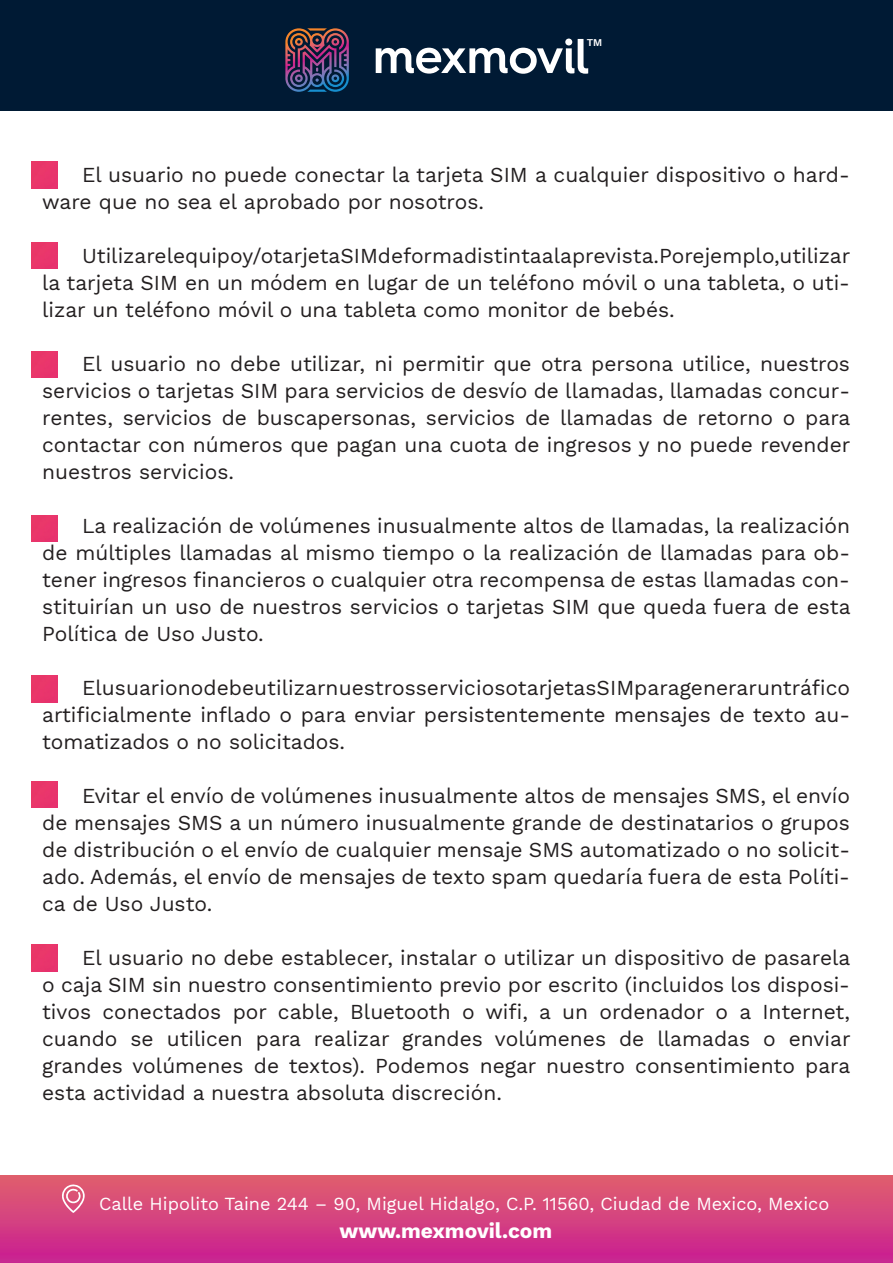
<style>
.page{position:relative;width:893px;height:1263px;background:#fff}
.page>*{position:absolute;margin:0;border:0;box-sizing:border-box;transform-origin:0 0}
.t1{font:21px/27px "Work Sans";color:#231f20;text-align:justify}
.t2{font:700 21px "Work Sans";color:#fff}
.t3{font:18.15px "Work Sans";color:#fff}
.t4{font:600 10.2px "Work Sans";color:#fff}
</style>
<div class="page">
<div style="left:0;top:0;width:893px;height:111px;background:#001a34"></div>
<svg style="left:376px;top:39px;width:212px;height:35px"></svg>
<img style="left:285px;top:28px;width:64px;height:64px">
<div style="left:0;top:1175px;width:893px;height:88px;background:linear-gradient(to bottom,#e0616d,#c92092)"></div>
<svg style="left:62px;top:1184px;width:23px;height:29px"></svg>
<img style="left:32px;top:162px;width:26px;height:26px">
<img style="left:32px;top:243px;width:26px;height:26px">
<img style="left:32px;top:351px;width:26px;height:26px">
<img style="left:32px;top:515px;width:26px;height:26px">
<img style="left:32px;top:676px;width:26px;height:26px">
<img style="left:32px;top:782px;width:26px;height:26px">
<img style="left:32px;top:945px;width:26px;height:26px">
<p class="t4" style="left:587px;top:34px;width:17px">TM</p>
<p class="t1" style="left:42px;top:161px;width:809px">▪ El usuario no puede conectar la tarjeta SIM a cualquier dispositivo o hard&shy;ware que no sea el aprobado por nosotros.</p>
<p class="t1" style="left:42px;top:242px;width:810px">▪ Utilizarelequipoy/otarjetaSIMdeformadistintaalaprevista.Porejemplo,utilizar la tarjeta SIM en un módem en lugar de un teléfono móvil o una tableta, o uti&shy;lizar un teléfono móvil o una tableta como monitor de bebés.</p>
<p class="t1" style="left:42px;top:350px;width:810px">▪ El usuario no debe utilizar, ni permitir que otra persona utilice, nuestros servicios o tarjetas SIM para servicios de desvío de llamadas, llamadas concur&shy;rentes, servicios de buscapersonas, servicios de llamadas de retorno o para contactar con números que pagan una cuota de ingresos y no puede revender nuestros servicios.</p>
<p class="t1" style="left:42px;top:512px;width:810px">▪ La realización de volúmenes inusualmente altos de llamadas, la realización de múltiples llamadas al mismo tiempo o la realización de llamadas para ob&shy;tener ingresos financieros o cualquier otra recompensa de estas llamadas con&shy;stituirían un uso de nuestros servicios o tarjetas SIM que queda fuera de esta Política de Uso Justo.</p>
<p class="t1" style="left:42px;top:674px;width:809px">▪ ElusuarionodebeutilizarnuestrosserviciosotarjetasSIMparageneraruntráfico artificialmente inflado o para enviar persistentemente mensajes de texto au&shy;tomatizados o no solicitados.</p>
<p class="t1" style="left:42px;top:782px;width:809px">▪ Evitar el envío de volúmenes inusualmente altos de mensajes SMS, el envío de mensajes SMS a un número inusualmente grande de destinatarios o grupos de distribución o el envío de cualquier mensaje SMS automatizado o no solicit&shy;ado. Además, el envío de mensajes de texto spam quedaría fuera de esta Políti&shy;ca de Uso Justo.</p>
<p class="t1" style="left:42px;top:944px;width:810px">▪ El usuario no debe establecer, instalar o utilizar un dispositivo de pasarela o caja SIM sin nuestro consentimiento previo por escrito (incluidos los disposi&shy;tivos conectados por cable, Bluetooth o wifi, a un ordenador o a Internet, cuando se utilicen para realizar grandes volúmenes de llamadas o enviar grandes volúmenes de textos). Podemos negar nuestro consentimiento para esta actividad a nuestra absoluta discreción.</p>
<p class="t3" style="left:99px;top:1190px;width:732px">Calle Hipolito Taine 244 – 90, Miguel Hidalgo, C.P. 11560, Ciudad de Mexico, Mexico</p>
<p class="t2" style="left:340px;top:1214px;width:214px">www.mexmovil.com</p>
</div>
